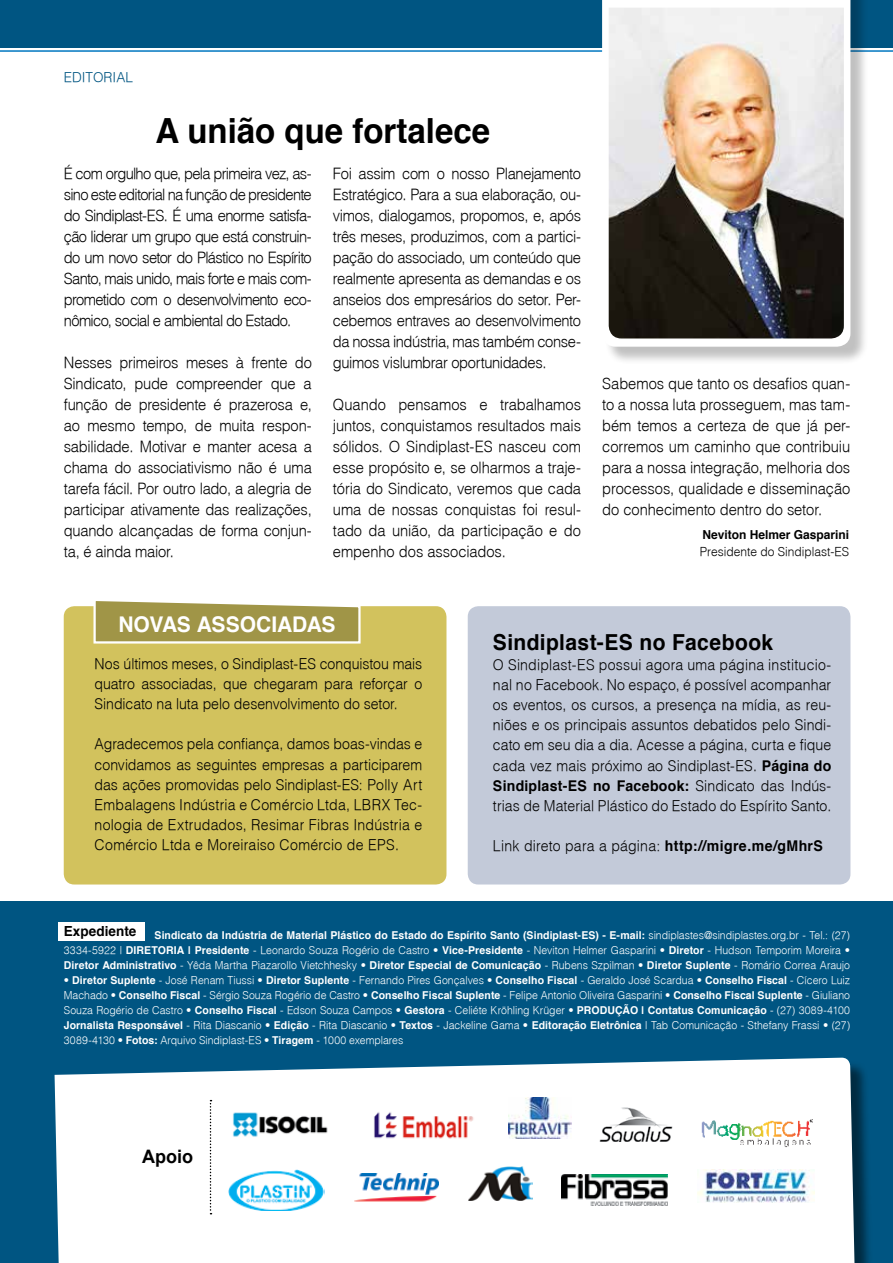
<style>
.page{position:relative;width:893px;height:1263px;background:#fff}
.page>*{position:absolute;margin:0;border:0;box-sizing:border-box;transform-origin:0 0}
.t1{font:700 34.65px "Helvetica";color:#000;scale:.95 1}
.t2{font:700 22.05px "Helvetica";letter-spacing:.02em;color:#000;scale:.95 1}
.t3{font:700 21.6px "Helvetica";letter-spacing:-.005em;color:#fff}
.t4{font:700 18.6px "Arial";color:#000}
.t5{font:300 15.45px/21px "Helvetica";letter-spacing:-.015em;color:#000;text-align:justify;scale:.95 1}
.t6{font:300 14.85px/20.1px "Helvetica";letter-spacing:.005em;color:#000;text-align:justify;scale:.95 1}
.t7{font:700 13.95px "Helvetica";letter-spacing:.005em;color:#000}
.t8{font:300 13.5px "Helvetica";color:#005582}
.t9{font:300 12.3px "Helvetica";color:#000}
.t10{font:700 12.3px "Helvetica";color:#000}
.t11{font:300 10.8px/15px "Helvetica";color:#fff;text-align:justify}
.s1{font-weight:700}
</style>
<div class="page">
<hr style="left:0;top:50px;width:893px;height:2px;background:#0077c0">
<div style="left:0;top:0;width:893px;height:48px;background:#005582"></div>
<div style="left:468px;top:606px;width:382px;height:278px;background:#c3cad9;border-radius:11px"></div>
<div style="left:64px;top:606px;width:382px;height:278px;background:#d2c25d;border-radius:11px"></div>
<svg style="left:92px;top:601px;width:270px;height:43px;background:#aea461"></svg>
<div style="left:0;top:901px;width:893px;height:362px;background:#005582"></div>
<div style="left:59px;top:922px;width:86px;height:19px;background:#fff"></div>
<div style="left:57px;top:1060px;width:818px;height:203px;background:#000;opacity:.5"></div>
<svg style="left:55px;top:1057px;width:802px;height:206px"></svg>
<div style="left:604px;top:0;width:265px;height:366px;background:#000;opacity:.25"></div>
<svg style="left:602px;top:0;width:248px;height:347px"></svg>
<div style="left:60px;top:1066px;width:795px;height:197px;background:#fff"></div>
<img style="left:609px;top:8px;width:235px;height:330px">
<svg style="left:210px;top:1100px;width:1px;height:114px"></svg>
<img style="left:363px;top:1106px;width:120px;height:38px">
<img style="left:508px;top:1097px;width:64px;height:41px">
<img style="left:597px;top:1105px;width:79px;height:36px">
<img style="left:562px;top:1175px;width:105px;height:30px">
<img style="left:228px;top:1169px;width:97px;height:41px">
<img style="left:355px;top:1173px;width:84px;height:32px">
<img style="left:469px;top:1166px;width:63px;height:34px">
<img style="left:228px;top:1102px;width:108px;height:42px">
<img style="left:697px;top:1169px;width:117px;height:34px">
<img style="left:690px;top:1107px;width:131px;height:45px">
<p class="t8" style="left:64px;top:69px;width:17px">Editorial</p>
<h1 class="t1" style="left:156px;top:103px;width:353px">A união que fortalece</h1>
<p class="t5" style="left:64px;top:163px;width:263px">É com orgulho que, pela primeira vez, as&shy;sino este editorial na função de presidente do Sindiplast-ES. É uma enorme satisfa&shy;ção liderar um grupo que está construin&shy;do um novo setor do Plástico no Espírito Santo, mais unido, mais forte e mais com&shy;prometido com o desenvolvimento eco&shy;nômico, social e ambiental do Estado.</p>
<p class="t5" style="left:64px;top:352px;width:263px">Nesses primeiros meses à frente do Sindicato, pude compreender que a função de presidente é prazerosa e, ao mesmo tempo, de muita respon&shy;sabilidade. Motivar e manter acesa a chama do associativismo não é uma tarefa fácil. Por outro lado, a alegria de participar ativamente das realizações, quando alcançadas de forma conjun&shy;ta, é ainda maior.</p>
<p class="t5" style="left:333px;top:163px;width:263px">Foi assim com o nosso Planejamento Estratégico. Para a sua elaboração, ou&shy;vimos, dialogamos, propomos, e, após três meses, produzimos, com a partici&shy;pação do associado, um conteúdo que realmente apresenta as demandas e os anseios dos empresários do setor. Per&shy;cebemos entraves ao desenvolvimento da nossa indústria, mas também conse&shy;guimos vislumbrar oportunidades.</p>
<p class="t5" style="left:333px;top:394px;width:263px">Quando pensamos e trabalhamos juntos, conquistamos resultados mais sólidos. O Sindiplast-ES nasceu com esse propósito e, se olharmos a traje&shy;tória do Sindicato, veremos que cada uma de nossas conquistas foi resul&shy;tado da união, da participação e do empenho dos associados.</p>
<p class="t5" style="left:602px;top:373px;width:263px">Sabemos que tanto os desafios quan&shy;to a nossa luta prosseguem, mas tam&shy;bém temos a certeza de que já per&shy;corremos um caminho que contribuiu para a nossa integração, melhoria dos processos, qualidade e disseminação do conhecimento dentro do setor.</p>
<p class="t10" style="left:703px;top:525px;width:148px">Neviton Helmer Gasparini</p>
<p class="t9" style="left:700px;top:544px;width:151px">Presidente do Sindiplast-ES</p>
<h3 class="t3" style="left:118px;top:606px;width:219px">NOVAS ASSOCIADAS</h3>
<p class="t6" style="left:95px;top:653px;width:346px">Nos últimos meses, o Sindiplast-ES conquistou mais quatro associadas, que chegaram para reforçar o Sindicato na luta pelo desenvolvimento do setor.</p>
<p class="t6" style="left:95px;top:734px;width:346px">Agradecemos pela confiança, damos boas-vindas e convidamos as seguintes empresas a participarem das ações promovidas pelo Sindiplast-ES: Polly Art Embalagens Indústria e Comércio Ltda, LBRX Tec&shy;nologia de Extrudados, Resimar Fibras Indústria e Comércio Ltda e Moreiraiso Comércio de EPS.</p>
<h2 class="t2" style="left:493px;top:624px;width:297px">Sindiplast-ES no Facebook</h2>
<p class="t6" style="left:493px;top:654px;width:358px">O Sindiplast-ES possui agora uma página institucio&shy;nal no Facebook. No espaço, é possível acompanhar os eventos, os cursos, a presença na mídia, as reu&shy;niões e os principais assuntos debatidos pelo Sindi&shy;cato em seu dia a dia. Acesse a página, curta e fique cada vez mais próximo ao Sindiplast-ES. <span class="s1">Página do Sindiplast-ES no Facebook:</span> Sindicato das Indús&shy;trias de Material Plástico do Estado do Espírito Santo.</p>
<p class="t6" style="left:493px;top:835px;width:349px">Link direto para a página: <span class="s1">http://migre.me/gMhrS</span></p>
<p class="t7" style="left:64px;top:920px;width:74px">Expediente</p>
<p class="t11" style="left:64px;top:927px;width:788px;text-indent:91px"><span class="s1">Sindicato da Indústria de Material Plástico do Estado do Espírito Santo (Sindiplast-ES) - E-mail:</span> sindiplastes@sindiplastes.org.br - Tel.: (27)<br>3334-5922 | <span class="s1">Diretoria | Presidente</span> - Leonardo Souza Rogério de Castro • <span class="s1">Vice-Presidente</span> - Neviton Helmer Gasparini • <span class="s1">Diretor</span> - Hudson Temporim Moreira • <span class="s1">Diretor Administrativo</span> - Yêda Martha Piazarollo Vietchhesky • <span class="s1">Diretor Especial de Comunicação</span> - Rubens Szpilman • <span class="s1">Diretor Suplente</span> - Romário Correa Araujo</p>
<p class="t11" style="left:64px;top:972px;width:788px">• <span class="s1">Diretor Suplente</span> - José Renam Tiussi • <span class="s1">Diretor Suplente</span> - Fernando Pires Gonçalves • <span class="s1">Conselho Fiscal</span> - Geraldo José Scardua • <span class="s1">Conselho Fiscal</span> - Cícero Luiz Machado • <span class="s1">Conselho Fiscal</span> - Sérgio Souza Rogério de Castro • <span class="s1">Conselho Fiscal Suplente</span> - Felipe Antonio Oliveira Gasparini • <span class="s1">Conselho Fiscal Suplente</span> - Giuliano Souza Rogério de Castro • <span class="s1">Conselho Fiscal</span> - Edson Souza Campos • <span class="s1">Gestora</span> - Celiéte Kröhling Krüger • <span class="s1">Produção | Contatus Comunicação</span> - (27) 3089-4100<br><span class="s1">Jornalista Responsável</span> - Rita Diascanio • <span class="s1">Edição</span> - Rita Diascanio • <span class="s1">Textos</span> - Jackeline Gama • <span class="s1">Editoração Eletrônica</span> | Tab Comunicação - Sthefany Frassi • (27)<br>3089-4130 • <span class="s1">Fotos:</span> Arquivo Sindiplast-ES • <span class="s1">Tiragem</span> - 1000 exemplares</p>
<p class="t4" style="left:142px;top:1144px;width:52px">Apoio</p>
</div>
